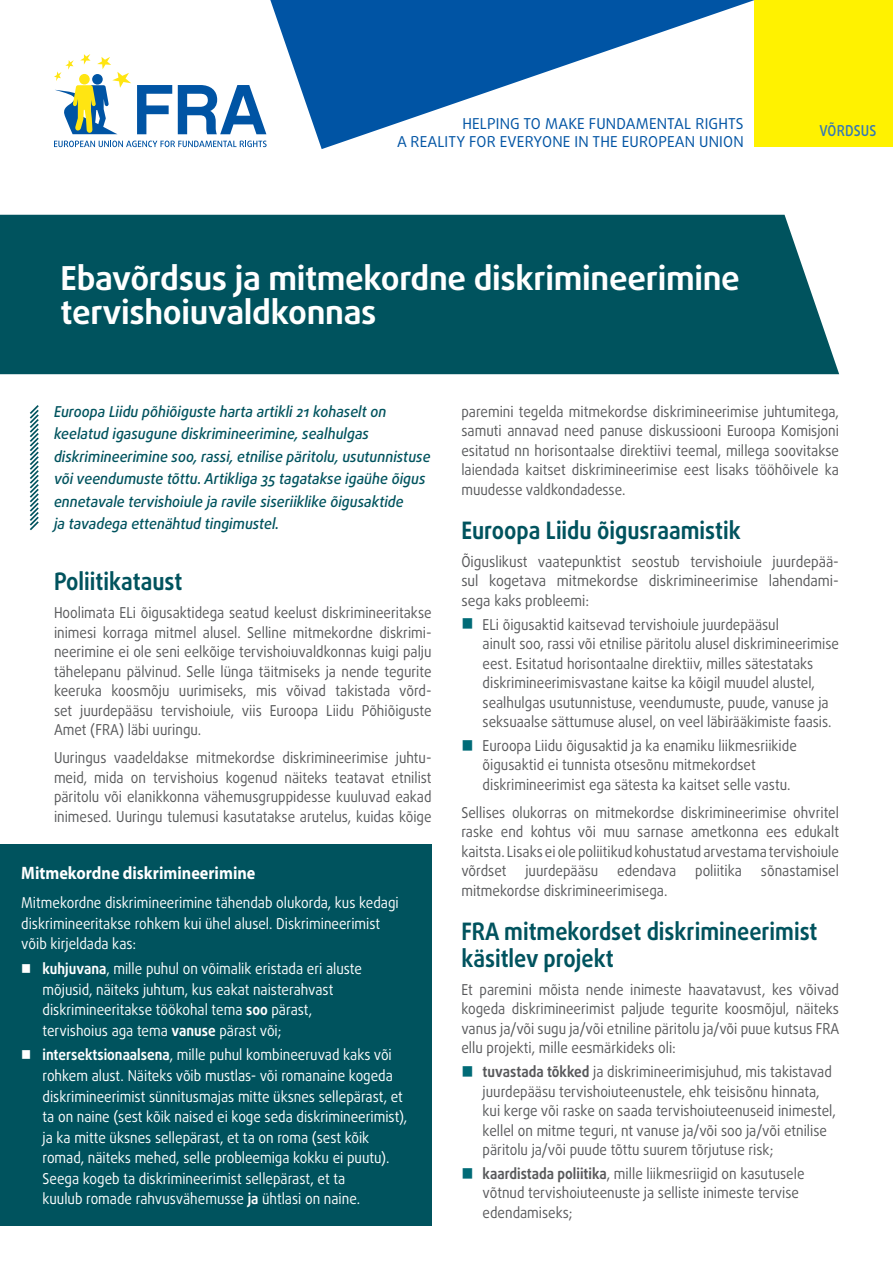
<style>
.page{position:relative;width:893px;height:1263px;background:#fff}
.page>*{position:absolute;margin:0;border:0;box-sizing:border-box;transform-origin:0 0}
.t1{font:700 33px/34.5px "Daxline Pro";letter-spacing:-.01em;color:#fff}
.t2{font:700 24px/27px "Daxline Pro";color:#00535e;scale:.9 1}
.t3{font:700 18px "Myriad Pro";color:#fff;scale:.9 1}
.t4{font:15px/19.5px "Daxline Pro";color:#58595b;text-align:justify;scale:.9 1}
.t5{font:15px/20.5px "Daxline Pro";color:#fff;scale:.9 1}
.t6{font:italic 500 15px/22.5px "Daxline Pro";color:#00535e;scale:.94 1}
.t7{font:15px/19.5px "Daxline Pro";color:#58595b;text-align:justify;scale:.92 1}
.t8{font:15px "Daxline Pro";letter-spacing:.01em;color:#0054a4}
.t9{font:500 15px "Daxline Pro";letter-spacing:.01em;color:#3377b6;scale:.9 1}
.s1{font-weight:700}
</style>
<div class="page">
<div style="left:0;top:215px;width:839px;height:159px;background:#00535e"></div>
<svg style="left:137px;top:85px;width:35px;height:49px"></svg>
<svg style="left:178px;top:85px;width:88px;height:49px"></svg>
<svg style="left:54px;top:141px;width:213px;height:6px"></svg>
<svg style="left:54px;top:54px;width:77px;height:80px"></svg>
<svg style="left:270px;top:0;width:485px;height:149px"></svg>
<div style="left:755px;top:0;width:138px;height:146px;background:#fff200"></div>
<svg style="left:29px;top:405px;width:10px;height:126px"></svg>
<div style="left:0;top:844px;width:432px;height:382px;background:#00535e"></div>
<p class="t8" style="left:462px;top:113px;width:106px">Helping to make</p>
<p class="t8" style="left:589px;top:113px;width:155px">fu ndamental rights</p>
<p class="t8" style="left:397px;top:131px;width:23px">a real</p>
<p class="t8" style="left:445px;top:131px;width:300px">ity for everyone in the European Union</p>
<h1 class="t1" style="left:61px;top:261px;width:681px">Ebavõrdsus ja mitmekordne diskrimineerimine tervishoiuvaldkonnas</h1>
<p class="t9" style="left:819px;top:121px;width:65px">VÕRDSUS</p>
<p class="t6" style="left:54px;top:400px;width:402px">Euroopa Liidu põhiõiguste harta artikli 21 kohaselt on keelatud igasugune diskrimineerimine, sealhulgas diskrimineerimine soo, rassi, etnilise päritolu, usutunnistuse või veendumuste tõttu. Artikliga 35 tagatakse igaühe õigus ennetavale tervishoiule ja ravile siseriiklike õigusaktide<br>ja tavadega ettenähtud tingimustel.</p>
<h2 class="t2" style="left:54px;top:568px;width:144px">Poliitikataust</h2>
<p class="t4" style="left:54px;top:603px;width:421px">Hoolimata ELi õigusaktidega seatud keelust diskrimineeritakse inimesi korraga mitmel alusel. Selline mitmekordne diskrimi&shy;neerimine ei ole seni eelkõige tervishoiuvaldkonnas kuigi palju tähelepanu pälvinud. Selle lünga täitmiseks ja nende tegurite keeruka koosmõju uurimiseks, mis võivad takistada võrd&shy;set juurdepääsu tervishoiule, viis Euroopa Liidu Põhiõiguste Amet (FRA) läbi uuringu.</p>
<p class="t4" style="left:54px;top:748px;width:421px">Uuringus vaadeldakse mitmekordse diskrimineerimise juhtu&shy;meid, mida on tervishoius kogenud näiteks teatavat etnilist päritolu või elanikkonna vähemusgruppidesse kuuluvad eakad inimesed. Uuringu tulemusi kasutatakse arutelus, kuidas kõige</p>
<p class="t3" style="left:21px;top:861px;width:262px">Mitmekordne diskrimineerimine</p>
<p class="t5" style="left:21px;top:892px;width:421px">Mitmekordne diskrimineerimine tähendab olukorda, kus kedagi diskrimineeritakse rohkem kui ühel alusel. Diskrimineerimist võib kirjeldada kas:</p>
<p class="t5" style="left:43px;top:958px;width:356px"><span class="s1">kuhjuvana</span>, mille puhul on võimalik eristada eri aluste mõjusid, näiteks juhtum, kus eakat naisterahvast diskrimineeritakse töökohal tema <span class="s1">soo</span> pärast, tervishoius aga tema <span class="s1">vanuse</span> pärast või;</p>
<p class="t5" style="left:43px;top:1045px;width:407px"><span class="s1">intersektsionaalsena</span>, mille puhul kombineeruvad kaks või rohkem alust. Näiteks võib mustlas- või romanaine kogeda diskrimineerimist sünnitusmajas mitte üksnes sellepärast, et ta on naine (sest kõik naised ei koge seda diskrimineerimist), ja ka mitte üksnes sellepärast, et ta on roma (sest kõik romad, näiteks mehed, selle probleemiga kokku ei puutu).<br>Seega kogeb ta diskrimineerimist sellepärast, et ta<br>kuulub romade rahvusvähemusse <span class="s1">ja</span> ühtlasi on naine.</p>
<p class="t4" style="left:461px;top:402px;width:421px">paremini tegelda mitmekordse diskrimineerimise juhtumitega, samuti annavad need panuse diskussiooni Euroopa Komisjoni esitatud nn horisontaalse direktiivi teemal, millega soovitakse laiendada kaitset diskrimineerimise eest lisaks tööhõivele ka muudesse valdkondadesse.</p>
<h2 class="t2" style="left:461px;top:517px;width:312px">Euroopa Liidu õigusraamistik</h2>
<p class="t7" style="left:461px;top:552px;width:412px">Õiguslikust vaatepunktist seostub tervishoiule juurdepää&shy;sul kogetava mitmekordse diskrimineerimise lahendami&shy;sega kaks probleemi:</p>
<p class="t4" style="left:483px;top:614px;width:397px;text-align:left">ELi õigusaktid kaitsevad tervishoiule juurdepääsul<br>ainult soo, rassi või etnilise päritolu alusel diskrimineerimise eest. Esitatud horisontaalne direktiiv, milles sätestataks diskrimineerimisvastane kaitse ka kõigil muudel alustel, sealhulgas usutunnistuse, veendumuste, puude, vanuse ja seksuaalse sättumuse alusel, on veel läbirääkimiste faasis.</p>
<p class="t4" style="left:483px;top:736px;width:351px;text-align:left">Euroopa Liidu õigusaktid ja ka enamiku liikmesriikide õigusaktid ei tunnista otsesõnu mitmekordset diskrimineerimist ega sätesta ka kaitset selle vastu.</p>
<p class="t4" style="left:461px;top:803px;width:421px">Sellises olukorras on mitmekordse diskrimineerimise ohvritel raske end kohtus või muu sarnase ametkonna ees edukalt kaitsta. Lisaks ei ole poliitikud kohustatud arvestama tervishoiule võrdset</p>
<p class="t4" style="left:525px;top:861px;width:83px">juurdepääsu</p>
<p class="t4" style="left:617px;top:861px;width:67px">edendava</p>
<p class="t4" style="left:695px;top:861px;width:53px">poliitika</p>
<p class="t4" style="left:761px;top:861px;width:88px">sõnastamisel</p>
<p class="t4" style="left:461px;top:881px;width:230px">mitmekordse diskrimineerimisega.</p>
<h2 class="t2" style="left:461px;top:918px;width:397px">FRA mitmekordset diskrimineerimist käsitlev projekt</h2>
<p class="t4" style="left:461px;top:980px;width:422px">Et paremini mõista nende inimeste haavatavust, kes võivad kogeda diskrimineerimist paljude tegurite koosmõjul, näiteks vanus ja/või sugu ja/või etniline päritolu ja/või puue kutsus FRA ellu projekti, mille eesmärkideks oli:</p>
<p class="t4" style="left:483px;top:1062px;width:394px;text-align:left"><span class="s1">tuvastada tõkked</span> ja diskrimineerimisjuhud, mis takistavad juurdepääsu tervishoiuteenustele, ehk teisisõnu hinnata, kui kerge või raske on saada tervishoiuteenuseid inimestel, kellel on mitme teguri, nt vanuse ja/või soo ja/või etnilise päritolu ja/või puude tõttu suurem tõrjutuse risk;</p>
<p class="t4" style="left:483px;top:1164px;width:359px;text-align:left"><span class="s1">kaardistada poliitika</span>, mille liikmesriigid on kasutusele võtnud tervishoiuteenuste ja selliste inimeste tervise edendamiseks;</p>
</div>
